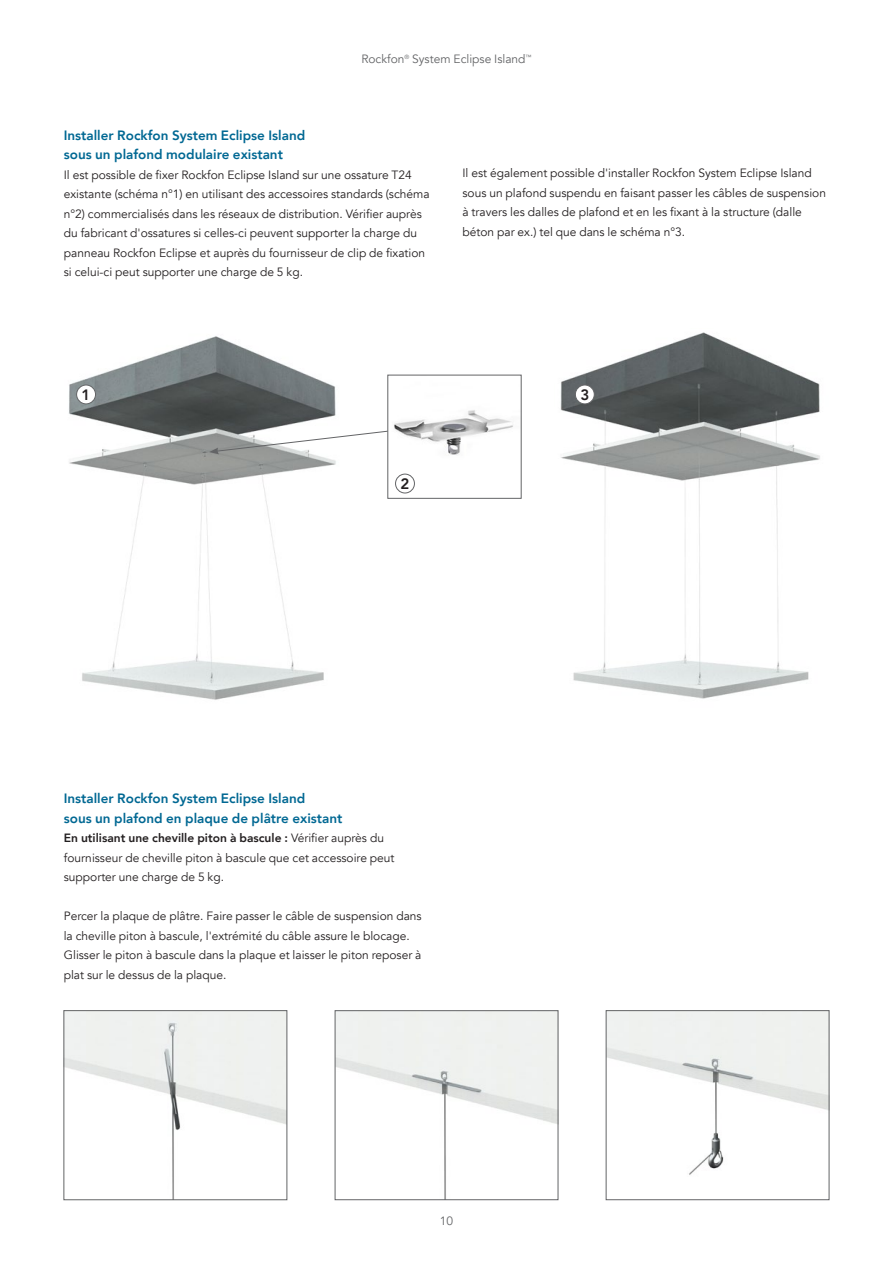
<style>
.page{position:relative;width:893px;height:1263px;background:#fff}
.page>*{position:absolute;margin:0;border:0;box-sizing:border-box;transform-origin:0 0}
.t1{font:800 15px "Avenir";color:#231f20}
.t2{font:800 13.5px/19.5px "Avenir";color:#006893}
.t3{font:12px/19.5px "Avenir";color:#231f20}
.t4{font:12px "Avenir";color:#636466}
.s1{font-weight:800}
</style>
<div class="page">
<img style="left:66px;top:1012px;width:219px;height:186px">
<div style="left:64px;top:1010px;width:223px;height:190px;border:1px solid #636466"></div>
<img style="left:608px;top:1012px;width:219px;height:163px">
<div style="left:606px;top:1010px;width:223px;height:190px;border:1px solid #636466"></div>
<img style="left:337px;top:1012px;width:219px;height:186px">
<div style="left:335px;top:1010px;width:223px;height:190px;border:1px solid #636466"></div>
<img style="left:394px;top:410px;width:119px;height:84px">
<img style="left:69px;top:336px;width:267px;height:364px">
<img style="left:560px;top:332px;width:260px;height:367px">
<div style="left:77px;top:385px;width:19px;height:19px;background:#fff;border-radius:50%"></div>
<div style="left:76px;top:385px;width:20px;height:19px;border:1px solid #636466;border-radius:50%"></div>
<div style="left:575px;top:385px;width:19px;height:19px;background:#fff;border-radius:50%"></div>
<div style="left:575px;top:385px;width:19px;height:19px;border:1px solid #636466;border-radius:50%"></div>
<div style="left:396px;top:474px;width:18px;height:19px;background:#fff;border-radius:50%"></div>
<div style="left:395px;top:474px;width:20px;height:19px;border:1px solid #636466;border-radius:50%"></div>
<svg style="left:209px;top:430px;width:179px;height:24px"></svg>
<p class="t4" style="left:361px;top:52px;width:172px">Rockfon<sup>®</sup> System Eclipse Island<sup>™</sup></p>
<p class="t2" style="left:64px;top:125px;width:243px">Installer Rockfon System Eclipse Island sous un plafond modulaire existant</p>
<p class="t3" style="left:64px;top:165px;width:367px">Il est possible de fixer Rockfon Eclipse Island sur une ossature T24 existante (schéma n°1) en utilisant des accessoires standards (schéma n°2) commercialisés dans les réseaux de distribution. Vérifier auprès du fabricant d'ossatures si celles-ci peuvent supporter la charge du panneau Rockfon Eclipse et auprès du fournisseur de clip de fixation si celui-ci peut supporter une charge de 5 kg.</p>
<p class="t3" style="left:462px;top:164px;width:365px">Il est également possible d'installer Rockfon System Eclipse Island sous un plafond suspendu en faisant passer les câbles de suspension à travers les dalles de plafond et en les fixant à la structure (dalle béton par ex.) tel que dans le schéma n°3.</p>
<p class="t1" style="left:82px;top:383px;width:10px">1</p>
<p class="t1" style="left:580px;top:383px;width:10px">3</p>
<p class="t1" style="left:401px;top:472px;width:10px">2</p>
<p class="t2" style="left:64px;top:789px;width:280px">Installer Rockfon System Eclipse Island<br>sous un plafond en plaque de plâtre existant</p>
<p class="t3" style="left:64px;top:828px;width:332px"><span class="s1">En utilisant une cheville piton à bascule :</span> Vérifier auprès du fournisseur de cheville piton à bascule que cet accessoire peut supporter une charge de 5 kg.</p>
<p class="t3" style="left:64px;top:906px;width:359px">Percer la plaque de plâtre. Faire passer le câble de suspension dans la cheville piton à bascule, l'extrémité du câble assure le blocage.<br>Glisser le piton à bascule dans la plaque et laisser le piton reposer à plat sur le dessus de la plaque.</p>
<p class="t4" style="left:440px;top:1213px;width:15px">10</p>
</div>
